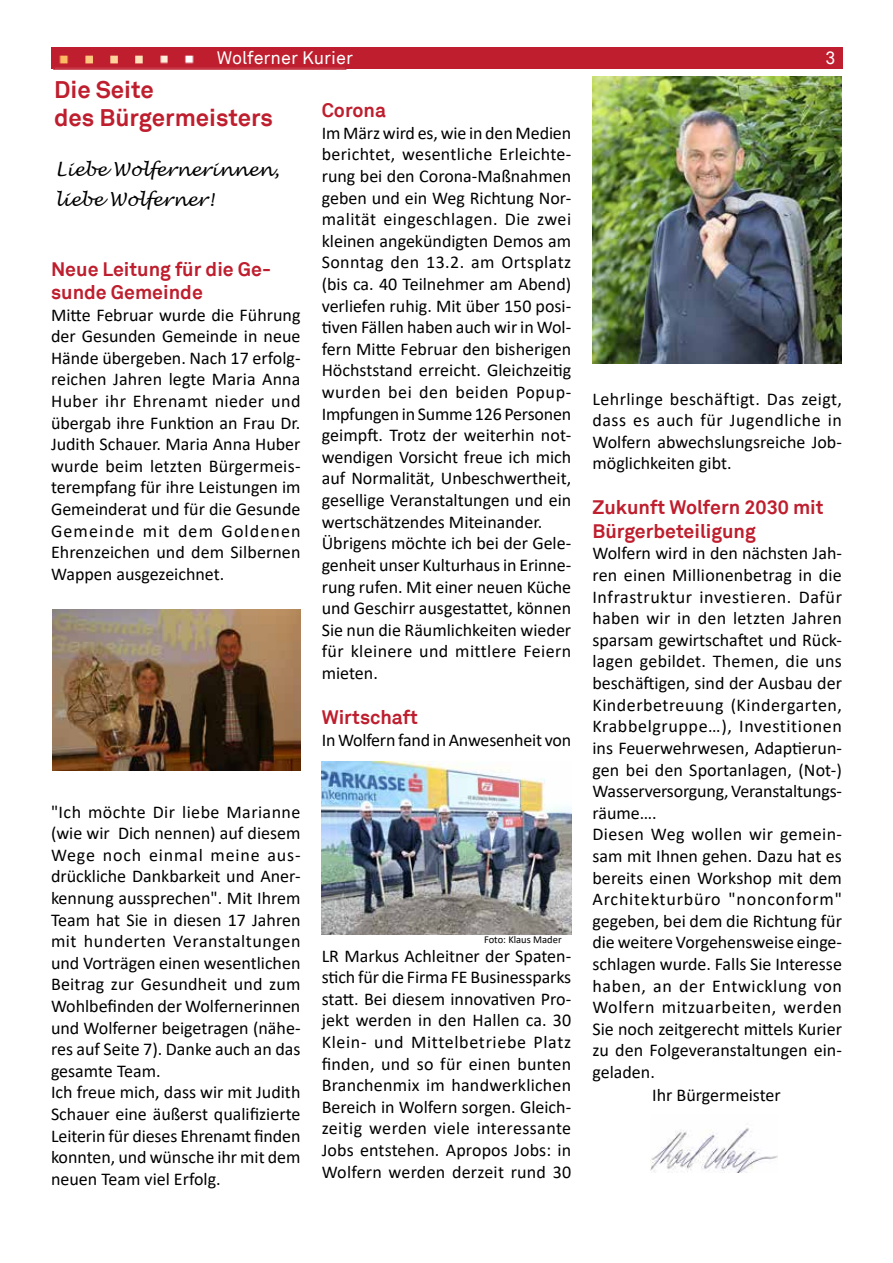
<style>
.page{position:relative;width:893px;height:1263px;background:#fff}
.page>*{position:absolute;margin:0;border:0;box-sizing:border-box;transform-origin:0 0}
.t1{font:700 24px/28.8px "Akkurat";color:#be1e2d}
.t2{font:700 19.5px/23.4px "Akkurat OEVP";color:#be1e2d}
.t3{font:18px/21.6px "Calibri";color:#000}
.t4{font:italic 18px/30px "Lucida Handwriting";color:#000}
.t5{font:18px "Akkurat OEVP";color:#fff}
.t6{font:10.5px "Calibri";color:#000}
</style>
<div class="page">
<img style="left:592px;top:77px;width:250px;height:287px">
<img style="left:651px;top:1127px;width:126px;height:46px">
<img style="left:52px;top:609px;width:248px;height:162px">
<img style="left:322px;top:762px;width:249px;height:172px">
<div style="left:51px;top:48px;width:791px;height:21px;background:#be1e2d"></div>
<img style="left:59px;top:55px;width:135px;height:9px">
<div style="left:53px;top:49px;width:293px;height:21px;border:2px solid #be1e2d"></div>
<p class="t5" style="left:217px;top:47px;width:138px">Wolferner Kurier</p>
<p class="t5" style="left:825px;top:47px;width:12px">3</p>
<h1 class="t1" style="left:54px;top:75px;width:220px">Die Seite<br>des Bürgermeisters</h1>
<p class="t4" style="left:55px;top:155px;width:226px">Liebe Wolfernerinnen, liebe Wolferner!</p>
<p class="t2" style="left:51px;top:257px;width:222px">Neue Leitung für die Ge&shy;sunde Gemeinde</p>
<p class="t3" style="left:51px;top:303px;width:251px;text-align:justify">Mitte Februar wurde die Führung der Gesunden Gemeinde in neue Hände übergeben. Nach 17 erfolg&shy;reichen Jahren legte Maria Anna Huber ihr Ehrenamt nieder und übergab ihre Funktion an Frau Dr.<br>Judith Schauer. Maria Anna Huber wurde beim letzten Bürgermeis&shy;terempfang für ihre Leistungen im Gemeinderat und für die Gesunde Gemeinde mit dem Goldenen Ehrenzeichen und dem Silbernen Wappen ausgezeichnet.</p>
<p class="t2" style="left:322px;top:99px;width:66px">Corona</p>
<p class="t3" style="left:322px;top:122px;width:251px">Im März wird es, wie in den Medien berichtet, wesentliche Erleichte&shy;rung bei den Corona-Maßnahmen geben und ein Weg Richtung Nor&shy;malität eingeschlagen. Die zwei kleinen angekündigten Demos am<br>Sonntag den 13.2. am Ortsplatz (bis ca. 40 Teilnehmer am Abend) verliefen ruhig. Mit über 150 posi&shy;tiven Fällen haben auch wir in Wol&shy;fern Mitte Februar den bisherigen<br>Höchststand erreicht. Gleichzeitig wurden bei den beiden Popup-<br>Impfungen in Summe 126 Personen geimpft. Trotz der weiterhin not&shy;wendigen Vorsicht freue ich mich auf Normalität, Unbeschwertheit, gesellige Veranstaltungen und ein wertschätzendes Miteinander.<br>Übrigens möchte ich bei der Gele&shy;genheit unser Kulturhaus in Erinne&shy;rung rufen. Mit einer neuen Küche und Geschirr ausgestattet, können<br>Sie nun die Räumlichkeiten wieder für kleinere und mittlere Feiern mieten.</p>
<p class="t2" style="left:322px;top:705px;width:98px">Wirtschaft</p>
<p class="t3" style="left:322px;top:728px;width:251px">In Wolfern fand in Anwesenheit von</p>
<p class="t3" style="left:51px;top:800px;width:251px">"Ich möchte Dir liebe Marianne (wie wir Dich nennen) auf diesem<br>Wege noch einmal meine aus&shy;drückliche Dankbarkeit und Aner&shy;kennung aussprechen". Mit Ihrem<br>Team hat Sie in diesen 17 Jahren mit hunderten Veranstaltungen und Vorträgen einen wesentlichen<br>Beitrag zur Gesundheit und zum<br>Wohlbefinden der Wolfernerinnen und Wolferner beigetragen (nähe&shy;res auf Seite 7). Danke auch an das gesamte Team.<br>Ich freue mich, dass wir mit Judith<br>Schauer eine äußerst qualifizierte<br>Leiterin für dieses Ehrenamt finden konnten, und wünsche ihr mit dem neuen Team viel Erfolg.</p>
<p class="t6" style="left:484px;top:932px;width:79px">Foto: Klaus Mader</p>
<p class="t3" style="left:322px;top:944px;width:251px;text-align:justify">LR Markus Achleitner der Spaten&shy;stich für die Firma FE Businessparks statt. Bei diesem innovativen Pro&shy;jekt werden in den Hallen ca. 30<br>Klein- und Mittelbetriebe Platz finden, und so für einen bunten Branchenmix im handwerklichen Bereich in Wolfern sorgen. Gleich&shy;zeitig werden viele interessante Jobs entstehen. Apropos Jobs: in Wolfern werden derzeit rund 30</p>
<p class="t3" style="left:592px;top:387px;width:251px;text-align:justify">Lehrlinge beschäftigt. Das zeigt, dass es auch für Jugendliche in Wolfern abwechslungsreiche Job&shy;möglichkeiten gibt.</p>
<p class="t2" style="left:592px;top:496px;width:233px">Zukunft Wolfern 2030 mit<br>Bürgerbeteiligung</p>
<p class="t3" style="left:592px;top:542px;width:251px">Wolfern wird in den nächsten Jah&shy;ren einen Millionenbetrag in die<br>Infrastruktur investieren. Dafür haben wir in den letzten Jahren sparsam gewirtschaftet und Rück&shy;lagen gebildet. Themen, die uns beschäftigen, sind der Ausbau der<br>Kinderbetreuung (Kindergarten,<br>Krabbelgruppe…), Investitionen ins Feuerwehrwesen, Adaptierun&shy;gen bei den Sportanlagen, (Not-)<br>Wasserversorgung, Veranstaltungs&shy;räume….<br>Diesen Weg wollen wir gemein&shy;sam mit Ihnen gehen. Dazu hat es bereits einen Workshop mit dem<br>Architekturbüro "nonconform" gegeben, bei dem die Richtung für die weitere Vorgehensweise einge&shy;schlagen wurde. Falls Sie Interesse haben, an der Entwicklung von<br>Wolfern mitzuarbeiten, werden<br>Sie noch zeitgerecht mittels Kurier zu den Folgeveranstaltungen ein&shy;geladen.</p>
<p class="t3" style="left:652px;top:1083px;width:130px">Ihr Bürgermeister</p>
</div>
